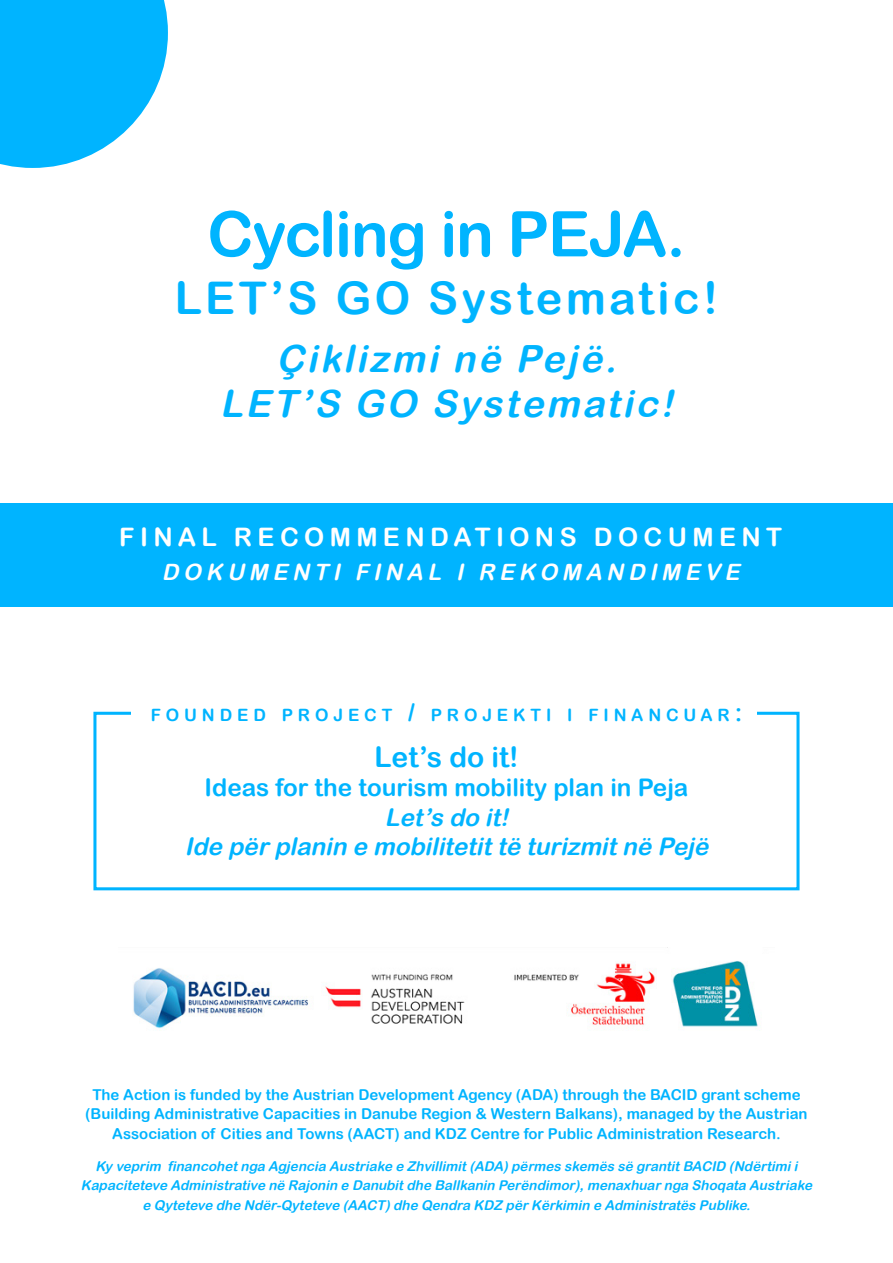
<style>
.page{position:relative;width:893px;height:1263px;background:#fff}
.page>*{position:absolute;margin:0;border:0;box-sizing:border-box;transform-origin:0 0}
.t1{font:63px "Arial Rounded MT Bold";letter-spacing:-.02em;color:#00b4ff}
.t2{font:45px "Arial Rounded MT Bold";letter-spacing:.075em;color:#00b4ff}
.t3{font:italic 37.5px/45px "Arial Rounded MT Bold";color:#00b4ff;text-align:center}
.t4{font:28.35px "Arial Rounded MT Bold";color:#00b4ff}
.t5{font:25.5px "Arial Rounded MT Bold";letter-spacing:.21em;color:#fff}
.t6{font:italic 24.3px/29.1px "Arial Rounded MT Bold";color:#00b4ff;text-align:center}
.t7{font:24.3px "Arial Rounded MT Bold";color:#00b4ff}
.t8{font:italic 22.5px "Arial Rounded MT Bold";color:#fff}
.t9{font:16.95px "Arial Rounded MT Bold";letter-spacing:.285em;color:#00b4ff}
.t10{font:15px/19.5px "Arial Rounded MT Bold";color:#00b4ff;text-align:center}
.t11{font:italic 13.5px/19.5px "Arial Rounded MT Bold";color:#00b4ff;text-align:center}
.s1{font-size:24.3px}
</style>
<div class="page">
<div style="left:0;top:504px;width:893px;height:103px;background:#00b4ff"></div>
<div style="left:93px;top:712px;width:706px;height:178px;border:3px solid #00b4ff"></div>
<div style="left:132px;top:687px;width:625px;height:49px;background:#fff"></div>
<img style="left:133px;top:947px;width:625px;height:83px">
<svg style="left:0;top:0;width:168px;height:168px;background:#20bdff"></svg>
<h1 class="t1" style="left:207px;top:197px;width:480px">Cycling in PEJA.</h1>
<h2 class="t2" style="left:175px;top:271px;width:545px">LET’S GO Systematic!</h2>
<h3 class="t3" style="left:220px;top:335px;width:464px">Çiklizmi në Pejë.<br>LET’S GO Systematic!</h3>
<h3 class="t5" style="left:119px;top:522px;width:664px">FINAL RECOMMENDATIONS DOCUMENT</h3>
<h3 class="t8" style="left:162px;top:559px;width:585px">DOKUMENTI FINAL I REKOMANDIMEVE</h3>
<p class="t9" style="left:151px;top:705px;width:593px">FOUNDED PROJECT <span class="s1">/</span> PROJEKTI I FINANCUAR<span class="s1">:</span></p>
<h3 class="t4" style="left:374px;top:740px;width:146px">Let’s do it!</h3>
<h3 class="t7" style="left:205px;top:773px;width:485px">Ideas for the tourism mobility plan in Peja</h3>
<h3 class="t6" style="left:185px;top:802px;width:531px">Let’s do it!<br>Ide përplanin e mobilitetittë turizmitnë Pejë</h3>
<p class="t10" style="left:85px;top:1084px;width:724px">The Action is funded by the Austrian Development Agency (ADA) through the BACID grant scheme (Building Administrative Capacities in Danube Region &amp; Western Balkans), managed by the Austrian<br>Association of Cities and Towns (AACT) and KDZ Centre for Public Administration Research.</p>
<p class="t11" style="left:81px;top:1156px;width:736px">Ky veprim financohetnga Agjencia Austriake e Zhvillimit(ADA)përmes skemës së grantitBACID (Ndërtimii<br>Kapaciteteve Administrative në Rajonin e Danubitdhe Ballkanin Perëndimor),menaxhuarnga Shoqata Austriake e Qyteteve dhe Ndër-Qyteteve (AACT)dhe Qendra KDZ përKërkimin e Administratës Publike.</p>
</div>
